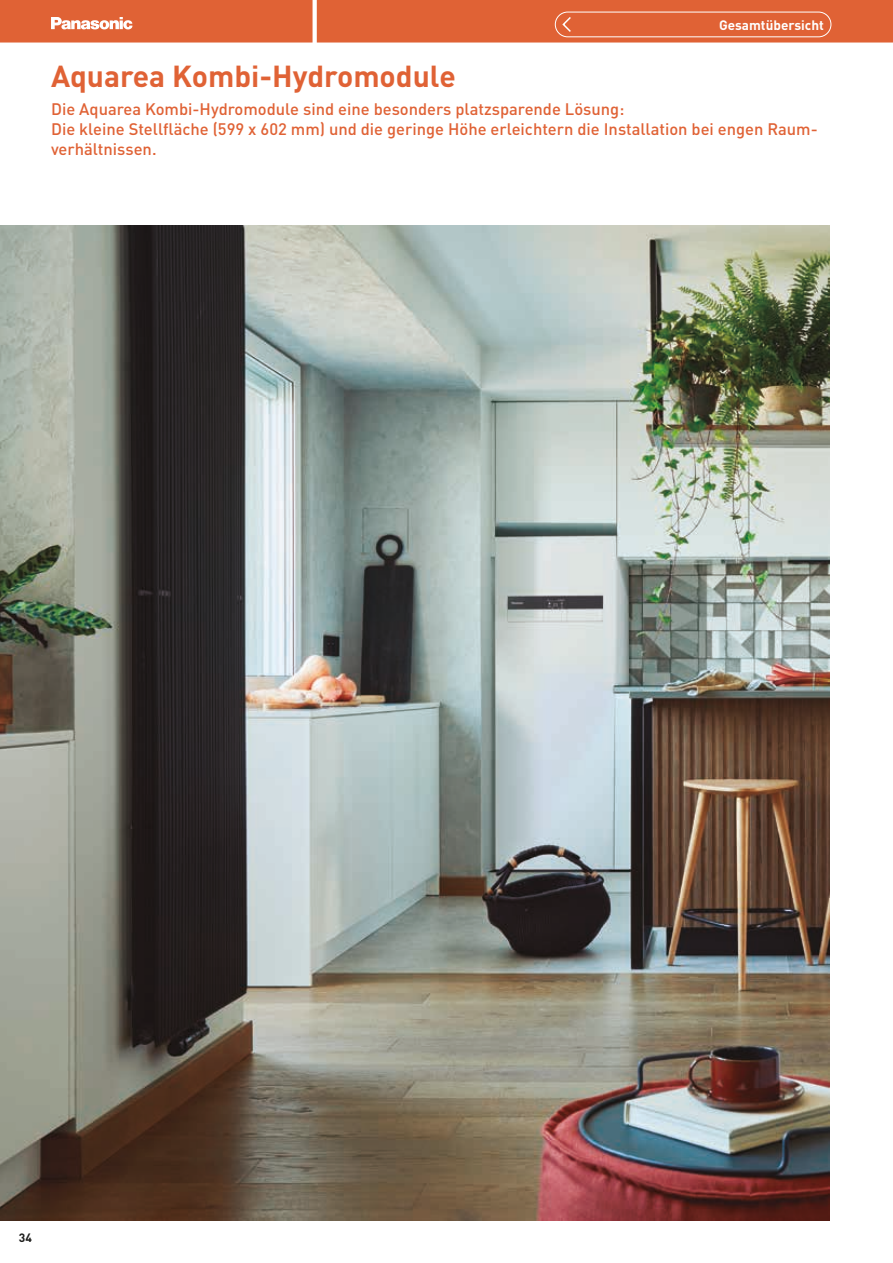
<style>
.page{position:relative;width:893px;height:1263px;background:#fff}
.page>*{position:absolute;margin:0;border:0;box-sizing:border-box;transform-origin:0 0}
.t1{font:700 30px "DIN Pro";color:#e06235}
.t2{font:500 16.5px/19.8px "DIN Pro";color:#e06235}
.t3{font:700 13.5px "DIN Pro";color:#fff}
.t4{font:700 12px "DIN Pro";color:#1d1d1b}
</style>
<div class="page">
<img style="left:0;top:225px;width:829px;height:995px">
<div style="left:0;top:0;width:893px;height:43px;background:#e06235"></div>
<div style="left:555px;top:12px;width:276px;height:25px;border:1px solid #fff;border-radius:12px"></div>
<p class="t3" style="left:719px;top:14px;width:106px">Gesamtübersicht</p>
<h1 class="t1" style="left:51px;top:52px;width:406px">Aquarea Kombi-Hydromodule</h1>
<p class="t2" style="left:51px;top:98px;width:768px">Die Aquarea Kombi-Hydromodule sind eine besonders platzsparende Lösung:<br>Die kleine Stellfläche (599 x 602 mm) und die geringe Höhe erleichtern die Installation bei engen Raum&shy;verhältnissen.</p>
<p class="t4" style="left:19px;top:1229px;width:15px">34</p>
</div>
